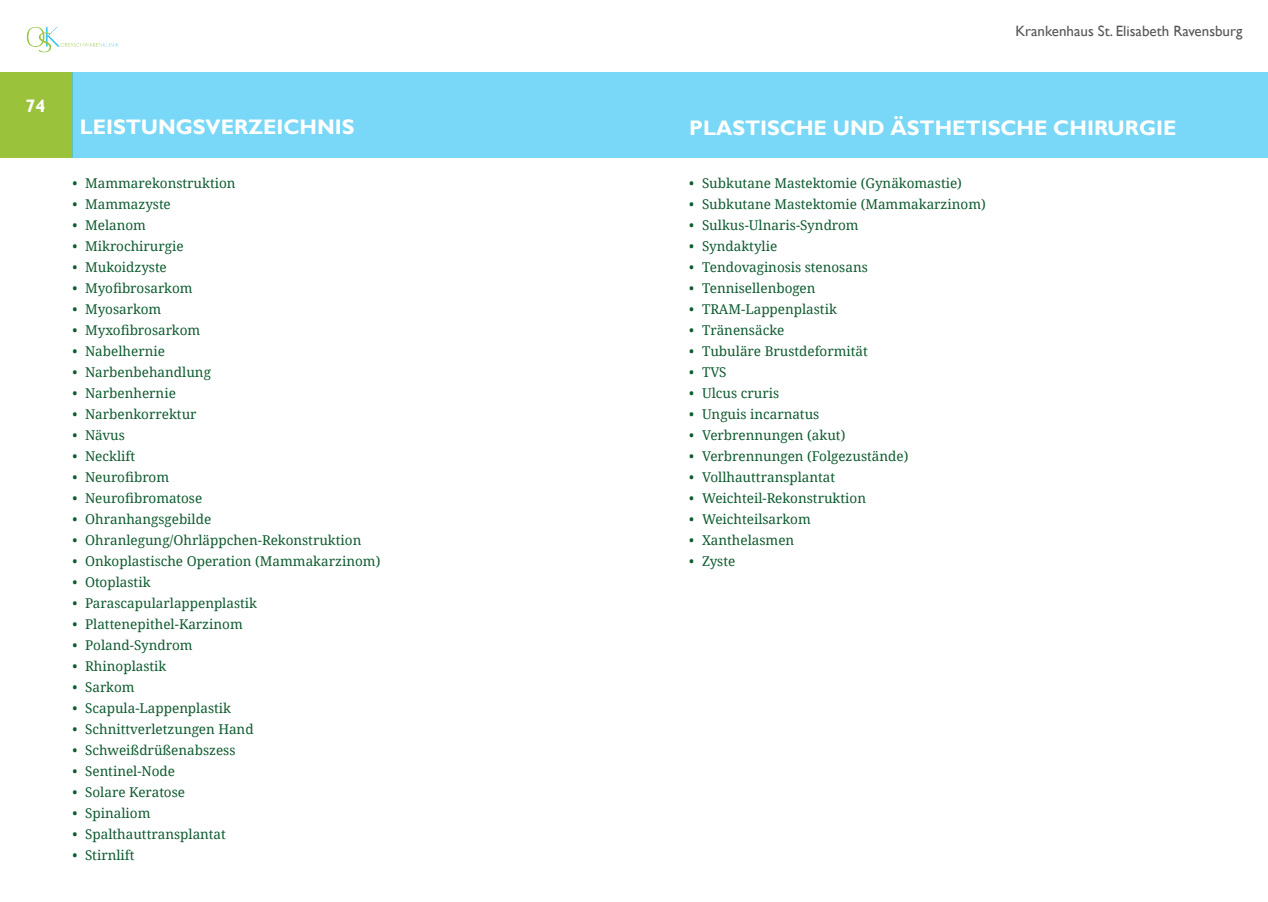
<style>
.page{position:relative;width:1268px;height:902px;background:#fff}
.page>*{position:absolute;margin:0;border:0;box-sizing:border-box;transform-origin:0 0}
.t1{font:700 21px "Gill Alt One";color:#fff}
.t2{font:700 18px "Gill Alt One";color:#fff}
.t3{font:15px "Gill Alt One";color:#57585a}
.t4{font:13.5px "Droid Serif";color:#0e5b2f}
</style>
<div class="page">
<div style="left:0;top:72px;width:72px;height:85px;background:#9ac23b"></div>
<div style="left:72px;top:72px;width:1195px;height:85px;background:#79d7f7"></div>
<img style="left:27px;top:27px;width:8px;height:15px">
<h2 class="t2" style="left:26px;top:96px;width:21px">74</h2>
<p class="t3" style="left:1015px;top:22px;width:228px">Krankenhaus St. Elisabeth Ravensburg</p>
<h1 class="t1" style="left:80px;top:114px;width:276px">LEISTUNGSVERZEICHNIS</h1>
<h1 class="t1" style="left:689px;top:116px;width:488px">PLASTISCHE UND ÄSTHETISCHE CHIRURGIE</h1>
<p class="t4" style="left:72px;top:174px;width:165px">• Mammarekonstruktion</p>
<p class="t4" style="left:72px;top:195px;width:100px">• Mammazyste</p>
<p class="t4" style="left:72px;top:216px;width:75px">• Melanom</p>
<p class="t4" style="left:72px;top:237px;width:113px">• Mikrochirurgie</p>
<p class="t4" style="left:72px;top:258px;width:96px">• Mukoidzyste</p>
<p class="t4" style="left:72px;top:279px;width:122px">• Myofibrosarkom</p>
<p class="t4" style="left:72px;top:300px;width:90px">• Myosarkom</p>
<p class="t4" style="left:72px;top:321px;width:129px">• Myxofibrosarkom</p>
<p class="t4" style="left:72px;top:343px;width:94px">• Nabelhernie</p>
<p class="t4" style="left:72px;top:364px;width:140px">• Narbenbehandlung</p>
<p class="t4" style="left:72px;top:385px;width:105px">• Narbenhernie</p>
<p class="t4" style="left:72px;top:406px;width:126px">• Narbenkorrektur</p>
<p class="t4" style="left:72px;top:427px;width:54px">• Nävus</p>
<p class="t4" style="left:72px;top:448px;width:64px">• Necklift</p>
<p class="t4" style="left:72px;top:469px;width:98px">• Neurofibrom</p>
<p class="t4" style="left:72px;top:490px;width:131px">• Neurofibromatose</p>
<p class="t4" style="left:72px;top:511px;width:140px">• Ohranhangsgebilde</p>
<p class="t4" style="left:72px;top:532px;width:290px">• Ohranlegung/Ohrläppchen-Rekonstruktion</p>
<p class="t4" style="left:72px;top:553px;width:309px">• Onkoplastische Operation (Mammakarzinom)</p>
<p class="t4" style="left:72px;top:574px;width:80px">• Otoplastik</p>
<p class="t4" style="left:72px;top:595px;width:186px">• Parascapularlappenplastik</p>
<p class="t4" style="left:72px;top:616px;width:172px">• Plattenepithel-Karzinom</p>
<p class="t4" style="left:72px;top:637px;width:122px">• Poland-Syndrom</p>
<p class="t4" style="left:72px;top:658px;width:96px">• Rhinoplastik</p>
<p class="t4" style="left:72px;top:679px;width:64px">• Sarkom</p>
<p class="t4" style="left:72px;top:700px;width:160px">• Scapula-Lappenplastik</p>
<p class="t4" style="left:72px;top:721px;width:183px">• Schnittverletzungen Hand</p>
<p class="t4" style="left:72px;top:742px;width:164px">• Schweißdrüßenabszess</p>
<p class="t4" style="left:72px;top:763px;width:104px">• Sentinel-Node</p>
<p class="t4" style="left:72px;top:784px;width:114px">• Solare Keratose</p>
<p class="t4" style="left:72px;top:805px;width:80px">• Spinaliom</p>
<p class="t4" style="left:72px;top:826px;width:155px">• Spalthauttransplantat</p>
<p class="t4" style="left:72px;top:847px;width:64px">• Stirnlift</p>
<p class="t4" style="left:689px;top:174px;width:274px">• Subkutane Mastektomie (Gynäkomastie)</p>
<p class="t4" style="left:689px;top:195px;width:298px">• Subkutane Mastektomie (Mammakarzinom)</p>
<p class="t4" style="left:689px;top:216px;width:171px">• Sulkus-Ulnaris-Syndrom</p>
<p class="t4" style="left:689px;top:237px;width:89px">• Syndaktylie</p>
<p class="t4" style="left:689px;top:258px;width:180px">• Tendovaginosis stenosans</p>
<p class="t4" style="left:689px;top:279px;width:128px">• Tennisellenbogen</p>
<p class="t4" style="left:689px;top:300px;width:149px">• TRAM-Lappenplastik</p>
<p class="t4" style="left:689px;top:321px;width:96px">• Tränensäcke</p>
<p class="t4" style="left:689px;top:342px;width:180px">• Tubuläre Brustdeformität</p>
<p class="t4" style="left:689px;top:363px;width:39px">• TVS</p>
<p class="t4" style="left:689px;top:384px;width:91px">• Ulcus cruris</p>
<p class="t4" style="left:689px;top:405px;width:131px">• Unguis incarnatus</p>
<p class="t4" style="left:689px;top:426px;width:157px">• Verbrennungen (akut)</p>
<p class="t4" style="left:689px;top:447px;width:221px">• Verbrennungen (Folgezustände)</p>
<p class="t4" style="left:689px;top:468px;width:147px">• Vollhauttransplantat</p>
<p class="t4" style="left:689px;top:489px;width:178px">• Weichteil-Rekonstruktion</p>
<p class="t4" style="left:689px;top:510px;width:123px">• Weichteilsarkom</p>
<p class="t4" style="left:689px;top:531px;width:106px">• Xanthelasmen</p>
<p class="t4" style="left:689px;top:552px;width:47px">• Zyste</p>
</div>
